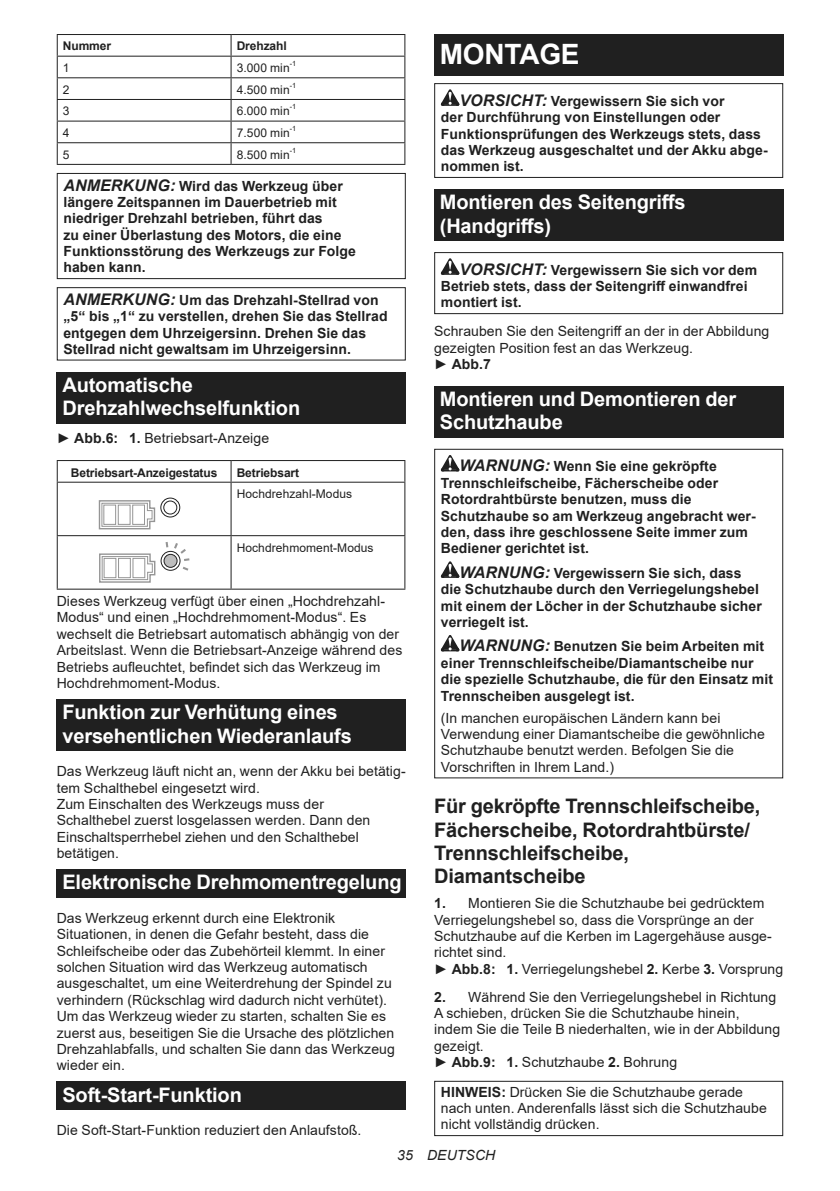
<style>
.page{position:relative;width:840px;height:1191px;background:#fff}
.page>*{position:absolute;margin:0;border:0;box-sizing:border-box;transform-origin:0 0}
.t1{font:700 28px "Arial";letter-spacing:-.01em;color:#fff}
.t2{font:700 20px/23.4px "Arial";letter-spacing:-.01em;color:#fff}
.t3{font:700 20px/23.4px "Arial";letter-spacing:-.01em;color:#202020}
.t4{font:14px/16.4px "Arial";letter-spacing:.005em;color:#202020}
.t5{font:700 14px/16.4px "Arial";letter-spacing:.005em;color:#202020}
.t6{font:italic 14px "Arial";letter-spacing:.005em;color:#202020}
.t7{font:12px "Arial";letter-spacing:.005em;color:#202020}
.t8{font:700 12px "Arial";letter-spacing:-.01em;color:#202020}
.t9{font:7.2px "Arial";color:#202020}
.s1{font-style:italic;font-size:16px}
.s2{font-weight:700}
</style>
<div class="page">
<hr style="left:57px;top:34px;width:174px;height:1px;background:#202020">
<hr style="left:231px;top:34px;width:174px;height:1px;background:#202020">
<hr style="left:57px;top:56px;width:174px;height:1px;background:#202020">
<hr style="left:231px;top:56px;width:174px;height:1px;background:#202020">
<hr style="left:57px;top:77px;width:174px;height:1px;background:#202020">
<hr style="left:231px;top:77px;width:174px;height:1px;background:#202020">
<hr style="left:57px;top:99px;width:174px;height:1px;background:#202020">
<hr style="left:231px;top:99px;width:174px;height:1px;background:#202020">
<hr style="left:57px;top:121px;width:174px;height:1px;background:#202020">
<hr style="left:231px;top:121px;width:174px;height:1px;background:#202020">
<hr style="left:57px;top:142px;width:174px;height:1px;background:#202020">
<svg style="left:57px;top:35px;width:1px;height:129px"></svg>
<hr style="left:231px;top:142px;width:174px;height:1px;background:#202020">
<svg style="left:230px;top:35px;width:1px;height:129px"></svg>
<svg style="left:404px;top:35px;width:1px;height:129px"></svg>
<hr style="left:57px;top:164px;width:174px;height:1px;background:#202020">
<hr style="left:231px;top:164px;width:174px;height:1px;background:#202020">
<div style="left:57px;top:173px;width:348px;height:106px;border:1px solid #202020"></div>
<div style="left:57px;top:287px;width:348px;height:73px;border:1px solid #202020"></div>
<div style="left:57px;top:372px;width:348px;height:52px;background:#202020"></div>
<hr style="left:57px;top:460px;width:174px;height:1px;background:#202020">
<svg style="left:57px;top:461px;width:1px;height:21px"></svg>
<hr style="left:231px;top:460px;width:174px;height:1px;background:#202020">
<svg style="left:230px;top:461px;width:1px;height:21px"></svg>
<svg style="left:404px;top:461px;width:1px;height:21px"></svg>
<hr style="left:57px;top:482px;width:174px;height:1px;background:#202020">
<hr style="left:57px;top:483px;width:1px;height:52px;background:#202020">
<hr style="left:231px;top:482px;width:174px;height:1px;background:#202020">
<hr style="left:230px;top:483px;width:1px;height:52px;background:#202020">
<hr style="left:404px;top:483px;width:1px;height:52px;background:#202020">
<hr style="left:57px;top:535px;width:174px;height:1px;background:#202020">
<hr style="left:57px;top:536px;width:1px;height:52px;background:#202020">
<hr style="left:231px;top:535px;width:174px;height:1px;background:#202020">
<hr style="left:230px;top:536px;width:1px;height:52px;background:#202020">
<hr style="left:404px;top:536px;width:1px;height:52px;background:#202020">
<hr style="left:57px;top:588px;width:174px;height:1px;background:#202020">
<hr style="left:231px;top:588px;width:174px;height:1px;background:#202020">
<svg style="left:98px;top:497px;width:83px;height:33px"></svg>
<svg style="left:99px;top:542px;width:90px;height:41px"></svg>
<div style="left:57px;top:699px;width:348px;height:52px;background:#202020"></div>
<div style="left:57px;top:869px;width:348px;height:29px;background:#202020"></div>
<div style="left:57px;top:1081px;width:348px;height:29px;background:#202020"></div>
<div style="left:434px;top:34px;width:348px;height:41px;background:#202020"></div>
<svg style="left:440px;top:89px;width:19px;height:17px"></svg>
<div style="left:434px;top:83px;width:348px;height:95px;border:1px solid #202020"></div>
<div style="left:434px;top:189px;width:348px;height:52px;background:#202020"></div>
<svg style="left:440px;top:258px;width:19px;height:17px"></svg>
<div style="left:434px;top:252px;width:348px;height:62px;border:1px solid #202020"></div>
<div style="left:434px;top:386px;width:348px;height:52px;background:#202020"></div>
<svg style="left:440px;top:455px;width:19px;height:16px"></svg>
<svg style="left:440px;top:561px;width:19px;height:17px"></svg>
<svg style="left:440px;top:635px;width:19px;height:16px"></svg>
<div style="left:434px;top:449px;width:348px;height:329px;border:1px solid #202020"></div>
<div style="left:434px;top:1080px;width:348px;height:56px;border:1px solid #202020"></div>
<p class="t8" style="left:63px;top:41px;width:50px">Nummer</p>
<p class="t8" style="left:236px;top:41px;width:51px">Drehzahl</p>
<p class="t7" style="left:63px;top:63px;width:8px">1</p>
<p class="t7" style="left:236px;top:63px;width:54px">3.000 min</p>
<p class="t9" style="left:289px;top:61px;width:8px">-1</p>
<p class="t7" style="left:63px;top:85px;width:8px">2</p>
<p class="t7" style="left:236px;top:85px;width:54px">4.500 min</p>
<p class="t9" style="left:289px;top:83px;width:8px">-1</p>
<p class="t7" style="left:63px;top:107px;width:8px">3</p>
<p class="t7" style="left:236px;top:107px;width:54px">6.000 min</p>
<p class="t9" style="left:289px;top:104px;width:8px">-1</p>
<p class="t7" style="left:63px;top:128px;width:8px">4</p>
<p class="t7" style="left:236px;top:125px;width:54px">7.500 min</p>
<p class="t9" style="left:289px;top:126px;width:8px">-1</p>
<p class="t7" style="left:63px;top:150px;width:8px">5</p>
<p class="t7" style="left:236px;top:150px;width:54px">8.500 min</p>
<p class="t9" style="left:289px;top:147px;width:8px">-1</p>
<p class="t5" style="left:63px;top:178px;width:294px"><span class="s1">ANMERKUNG:</span> Wird das Werkzeug über längere Zeitspannen im Dauerbetrieb mit niedriger Drehzahl betrieben, führt das<br>zu einer Überlastung des Motors, die eine Funktionsstörung des Werkzeugs zur Folge haben kann.</p>
<p class="t5" style="left:63px;top:293px;width:325px"><span class="s1">ANMERKUNG:</span> Um das Drehzahl-Stellrad von „5“ bis „1“ zu verstellen, drehen Sie das Stellrad entgegen dem Uhrzeigersinn. Drehen Sie das Stellrad nicht gewaltsam im Uhrzeigersinn.</p>
<h2 class="t2" style="left:62px;top:375px;width:239px">Automatische<br>Drehzahlwechselfunktion</h2>
<p class="t4" style="left:57px;top:430px;width:214px">► <span class="s2">Abb.6: 1.</span> Betriebsart-Anzeige</p>
<p class="t8" style="left:71px;top:467px;width:148px">Betriebsart-Anzeigestatus</p>
<p class="t8" style="left:236px;top:467px;width:64px">Betriebsart</p>
<p class="t7" style="left:236px;top:486px;width:117px">Hochdrehzahl-Modus</p>
<p class="t7" style="left:236px;top:543px;width:138px">Hochdrehmoment-Modus</p>
<p class="t4" style="left:57px;top:593px;width:347px">Dieses Werkzeug verfügt über einen „Hochdrehzahl-Modus“ und einen „Hochdrehmoment-Modus“. Es wechselt die Betriebsart automatisch abhängig von der Arbeitslast. Wenn die Betriebsart-Anzeige während des Betriebs aufleuchtet, befindet sich das Werkzeug im Hochdrehmoment-Modus.</p>
<h2 class="t2" style="left:62px;top:702px;width:291px">Funktion zur Verhütung eines versehentlichen Wiederanlaufs</h2>
<p class="t4" style="left:57px;top:763px;width:350px">Das Werkzeug läuft nicht an, wenn der Akku bei betätig&shy;tem Schalthebel eingesetzt wird.<br>Zum Einschalten des Werkzeugs muss der<br>Schalthebel zuerst losgelassen werden. Dann den Einschaltsperrhebel ziehen und den Schalthebel betätigen.</p>
<h2 class="t2" style="left:62px;top:872px;width:340px">Elektronische Drehmomentregelung</h2>
<p class="t4" style="left:57px;top:909px;width:339px">Das Werkzeug erkennt durch eine Elektronik Situationen, in denen die Gefahr besteht, dass die Schleifscheibe oder das Zubehörteil klemmt. In einer solchen Situation wird das Werkzeug automatisch ausgeschaltet, um eine Weiterdrehung der Spindel zu verhindern (Rückschlag wird dadurch nicht verhütet).<br>Um das Werkzeug wieder zu starten, schalten Sie es zuerst aus, beseitigen Sie die Ursache des plötzlichen Drehzahlabfalls, und schalten Sie dann das Werkzeug wieder ein.</p>
<h2 class="t2" style="left:62px;top:1084px;width:181px">Soft-Start-Funktion</h2>
<p class="t4" style="left:57px;top:1121px;width:306px">Die Soft-Start-Funktion reduziert den Anlaufstoß.</p>
<h1 class="t1" style="left:439px;top:43px;width:141px">MONTAGE</h1>
<p class="t5" style="left:440px;top:94px;width:328px;text-indent:19px"><span class="s1">VORSICHT:</span> Vergewissern Sie sich vor<br>der Durchführung von Einstellungen oder Funktionsprüfungen des Werkzeugs stets, dass das Werkzeug ausgeschaltet und der Akku abge&shy;nommen ist.</p>
<h2 class="t2" style="left:439px;top:191px;width:247px">Montieren des Seitengriffs (Handgriffs)</h2>
<p class="t5" style="left:440px;top:263px;width:317px;text-indent:19px"><span class="s1">VORSICHT:</span> Vergewissern Sie sich vor dem<br>Betrieb stets, dass der Seitengriff einwandfrei montiert ist.</p>
<p class="t4" style="left:434px;top:323px;width:336px">Schrauben Sie den Seitengriff an der in der Abbildung gezeigten Position fest an das Werkzeug.<br>► <span class="s2">Abb.7</span></p>
<h2 class="t2" style="left:439px;top:389px;width:298px">Montieren und Demontieren der<br>Schutzhaube</h2>
<p class="t5" style="left:440px;top:459px;width:316px;text-indent:19px"><span class="s1">WARNUNG:</span> Wenn Sie eine gekröpfte Trennschleifscheibe, Fächerscheibe oder Rotordrahtbürste benutzen, muss die Schutzhaube so am Werkzeug angebracht wer&shy;den, dass ihre geschlossene Seite immer zum Bediener gerichtet ist.</p>
<p class="t5" style="left:440px;top:566px;width:322px;text-indent:19px"><span class="s1">WARNUNG:</span> Vergewissern Sie sich, dass die Schutzhaube durch den Verriegelungshebel mit einem der Löcher in der Schutzhaube sicher verriegelt ist.</p>
<p class="t5" style="left:440px;top:639px;width:333px;text-indent:19px"><span class="s1">WARNUNG:</span> Benutzen Sie beim Arbeiten mit einer Trennschleifscheibe/Diamantscheibe nur die spezielle Schutzhaube, die für den Einsatz mit Trennscheiben ausgelegt ist.</p>
<p class="t4" style="left:440px;top:709px;width:325px">(In manchen europäischen Ländern kann bei Verwendung einer Diamantscheibe die gewöhnliche Schutzhaube benutzt werden. Befolgen Sie die Vorschriften in Ihrem Land.)</p>
<h2 class="t3" style="left:434px;top:796px;width:327px">Für gekröpfte Trennschleifscheibe,<br>Fächerscheibe, Rotordrahtbürste/<br>Trennschleifscheibe,<br>Diamantscheibe</h2>
<p class="t4" style="left:434px;top:895px;width:350px"><span class="s2">1.</span> Montieren Sie die Schutzhaube bei gedrücktem Verriegelungshebel so, dass die Vorsprünge an der Schutzhaube auf die Kerben im Lagergehäuse ausge&shy;richtet sind.<br>► <span class="s2">Abb.8: 1.</span> Verriegelungshebel <span class="s2">2.</span> Kerbe <span class="s2">3.</span> Vorsprung</p>
<p class="t4" style="left:434px;top:988px;width:347px"><span class="s2">2.</span> Während Sie den Verriegelungshebel in Richtung A schieben, drücken Sie die Schutzhaube hinein, indem Sie die Teile B niederhalten, wie in der Abbildung gezeigt.<br>► <span class="s2">Abb.9: 1.</span> Schutzhaube <span class="s2">2.</span> Bohrung</p>
<p class="t4" style="left:440px;top:1083px;width:327px"><span class="s2">HINWEIS:</span> Drücken Sie die Schutzhaube gerade nach unten. Anderenfalls lässt sich die Schutzhaube nicht vollständig drücken.</p>
<p class="t6" style="left:397px;top:1150px;width:99px">35 DEUTSCH</p>
</div>
